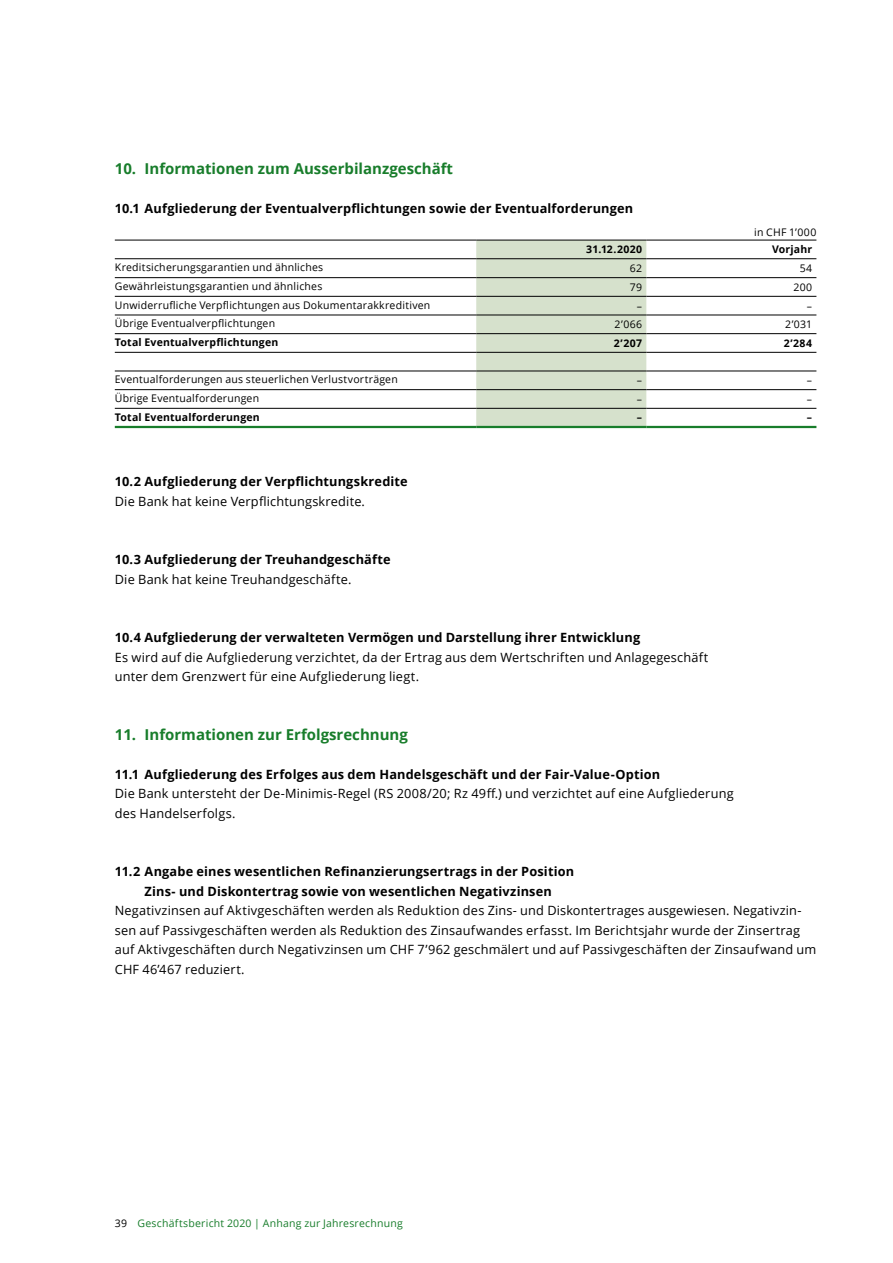
<style>
.page{position:relative;width:893px;height:1263px;background:#fff}
.page>*{position:absolute;margin:0;border:0;box-sizing:border-box;transform-origin:0 0}
.t1{font:700 15px "Open Sans";color:#187d2b}
.t2{font:12.75px/19.5px "Open Sans";letter-spacing:.015em;color:#000}
.t3{font:700 12.75px/19.5px "Open Sans";letter-spacing:.015em;color:#000;text-align:center}
.t4{font:10.5px "Open Sans";letter-spacing:.02em;color:#000}
.t5{font:700 10.5px "Open Sans";letter-spacing:.02em;color:#000}
.t6{font:10.5px "Open Sans";letter-spacing:.02em;color:#187d2b}
.s1{color:#000}
</style>
<div class="page">
<div style="left:476px;top:241px;width:170px;height:185px;background:#d6e1cc"></div>
<hr style="left:115px;top:426px;width:361px;height:2px;background:#187d2b">
<hr style="left:476px;top:426px;width:170px;height:2px;background:#187d2b">
<hr style="left:646px;top:426px;width:170px;height:2px;background:#187d2b">
<hr style="left:115px;top:240px;width:361px;height:1px;background:#000">
<hr style="left:476px;top:240px;width:170px;height:1px;background:#000">
<hr style="left:646px;top:240px;width:170px;height:1px;background:#000">
<hr style="left:115px;top:258px;width:361px;height:1px;background:#000">
<hr style="left:476px;top:258px;width:170px;height:1px;background:#000">
<hr style="left:646px;top:258px;width:170px;height:1px;background:#000">
<hr style="left:115px;top:277px;width:361px;height:1px;background:#000">
<hr style="left:476px;top:277px;width:170px;height:1px;background:#000">
<hr style="left:646px;top:277px;width:170px;height:1px;background:#000">
<hr style="left:115px;top:296px;width:361px;height:1px;background:#000">
<hr style="left:476px;top:296px;width:170px;height:1px;background:#000">
<hr style="left:646px;top:296px;width:170px;height:1px;background:#000">
<hr style="left:115px;top:315px;width:361px;height:1px;background:#000">
<hr style="left:476px;top:315px;width:170px;height:1px;background:#000">
<hr style="left:646px;top:315px;width:170px;height:1px;background:#000">
<hr style="left:115px;top:333px;width:361px;height:1px;background:#000">
<hr style="left:476px;top:333px;width:170px;height:1px;background:#000">
<hr style="left:646px;top:333px;width:170px;height:1px;background:#000">
<hr style="left:115px;top:352px;width:361px;height:1px;background:#000">
<hr style="left:476px;top:352px;width:170px;height:1px;background:#000">
<hr style="left:646px;top:352px;width:170px;height:1px;background:#000">
<hr style="left:115px;top:371px;width:361px;height:1px;background:#000">
<hr style="left:476px;top:371px;width:170px;height:1px;background:#000">
<hr style="left:646px;top:371px;width:170px;height:1px;background:#000">
<hr style="left:115px;top:389px;width:361px;height:1px;background:#000">
<hr style="left:476px;top:389px;width:170px;height:1px;background:#000">
<hr style="left:646px;top:389px;width:170px;height:1px;background:#000">
<hr style="left:115px;top:408px;width:361px;height:1px;background:#000">
<hr style="left:476px;top:408px;width:170px;height:1px;background:#000">
<hr style="left:646px;top:408px;width:170px;height:1px;background:#000">
<p class="t1" style="left:115px;top:158px;width:340px">10. Informationen zum Ausserbilanzgeschäft</p>
<p class="t3" style="left:115px;top:198px;width:520px">10.1 Aufgliederung der Eventualverpflichtungen sowie der Eventualforderungen</p>
<p class="t4" style="left:754px;top:225px;width:64px">in CHF 1ʼ000</p>
<p class="t5" style="left:586px;top:242px;width:57px">31.12.2020</p>
<p class="t5" style="left:772px;top:242px;width:42px">Vorjahr</p>
<p class="t4" style="left:115px;top:260px;width:210px">Kreditsicherungsgarantien und ähnliches</p>
<p class="t4" style="left:630px;top:261px;width:14px">62</p>
<p class="t4" style="left:800px;top:261px;width:14px">54</p>
<p class="t4" style="left:115px;top:279px;width:209px">Gewährleistungsgarantien und ähnliches</p>
<p class="t4" style="left:630px;top:280px;width:14px">79</p>
<p class="t4" style="left:793px;top:280px;width:20px">200</p>
<p class="t4" style="left:115px;top:298px;width:317px">Unwiderrufliche Verpflichtungen aus Dokumentarakkreditiven</p>
<p class="t4" style="left:637px;top:299px;width:7px">–</p>
<p class="t4" style="left:807px;top:299px;width:7px">–</p>
<p class="t4" style="left:115px;top:316px;width:162px">Übrige Eventualverpflichtungen</p>
<p class="t4" style="left:614px;top:317px;width:29px">2’066</p>
<p class="t4" style="left:785px;top:317px;width:29px">2’031</p>
<p class="t5" style="left:115px;top:335px;width:165px">Total Eventualverpflichtungen</p>
<p class="t5" style="left:614px;top:336px;width:30px">2’207</p>
<p class="t5" style="left:784px;top:336px;width:30px">2’284</p>
<p class="t4" style="left:115px;top:372px;width:284px">Eventualforderungen aus steuerlichen Verlustvorträgen</p>
<p class="t4" style="left:637px;top:373px;width:7px">–</p>
<p class="t4" style="left:807px;top:373px;width:7px">–</p>
<p class="t4" style="left:115px;top:391px;width:146px">Übrige Eventualforderungen</p>
<p class="t4" style="left:637px;top:392px;width:7px">–</p>
<p class="t4" style="left:807px;top:392px;width:7px">–</p>
<p class="t5" style="left:115px;top:409px;width:146px">Total Eventualforderungen</p>
<p class="t5" style="left:637px;top:410px;width:7px">–</p>
<p class="t5" style="left:807px;top:410px;width:7px">–</p>
<p class="t3" style="left:115px;top:471px;width:294px">10.2 Aufgliederung der Verpflichtungskredite</p>
<p class="t2" style="left:115px;top:491px;width:252px">Die Bank hat keine Verpflichtungskredite.</p>
<p class="t3" style="left:115px;top:549px;width:277px">10.3 Aufgliederung der Treuhandgeschäfte</p>
<p class="t2" style="left:115px;top:569px;width:238px">Die Bank hat keine Treuhandgeschäfte.</p>
<p class="t3" style="left:115px;top:627px;width:527px">10.4 Aufgliederung der verwalteten Vermögen und Darstellung ihrer Entwicklung</p>
<p class="t2" style="left:115px;top:647px;width:595px">Es wird auf die Aufgliederung verzichtet, da der Ertrag aus dem Wertschriften und Anlagegeschäft unter dem Grenzwert für eine Aufgliederung liegt.</p>
<p class="t1" style="left:115px;top:724px;width:295px">11. Informationen zur Erfolgsrechnung</p>
<p class="t3" style="left:115px;top:764px;width:547px">11.1 Aufgliederung des Erfolges aus dem Handelsgeschäft und der Fair-Value-Option</p>
<p class="t2" style="left:115px;top:783px;width:620px">Die Bank untersteht der De-Minimis-Regel (RS 2008/20; Rz 49ff.) und verzichtet auf eine Aufgliederung des Handelserfolgs.</p>
<p class="t3" style="left:115px;top:861px;width:461px">11.2 Angabe eines wesentlichen Refinanzierungsertrags in der Position<br>Zins- und Diskontertrag sowie von wesentlichen Negativzinsen</p>
<p class="t2" style="left:115px;top:900px;width:703px">Negativzinsen auf Aktivgeschäften werden als Reduktion des Zins- und Diskontertrages ausgewiesen. Negativzin&shy;sen auf Passivgeschäften werden als Reduktion des Zinsaufwandes erfasst. Im Berichtsjahr wurde der Zinsertrag auf Aktivgeschäften durch Negativzinsen um CHF 7’962 geschmälert und auf Passivgeschäften der Zinsaufwand um CHF 46’467 reduziert.</p>
<p class="t6" style="left:115px;top:1216px;width:289px"><span class="s1">39</span> Geschäftsbericht 2020 | Anhang zur Jahresrechnung</p>
</div>
